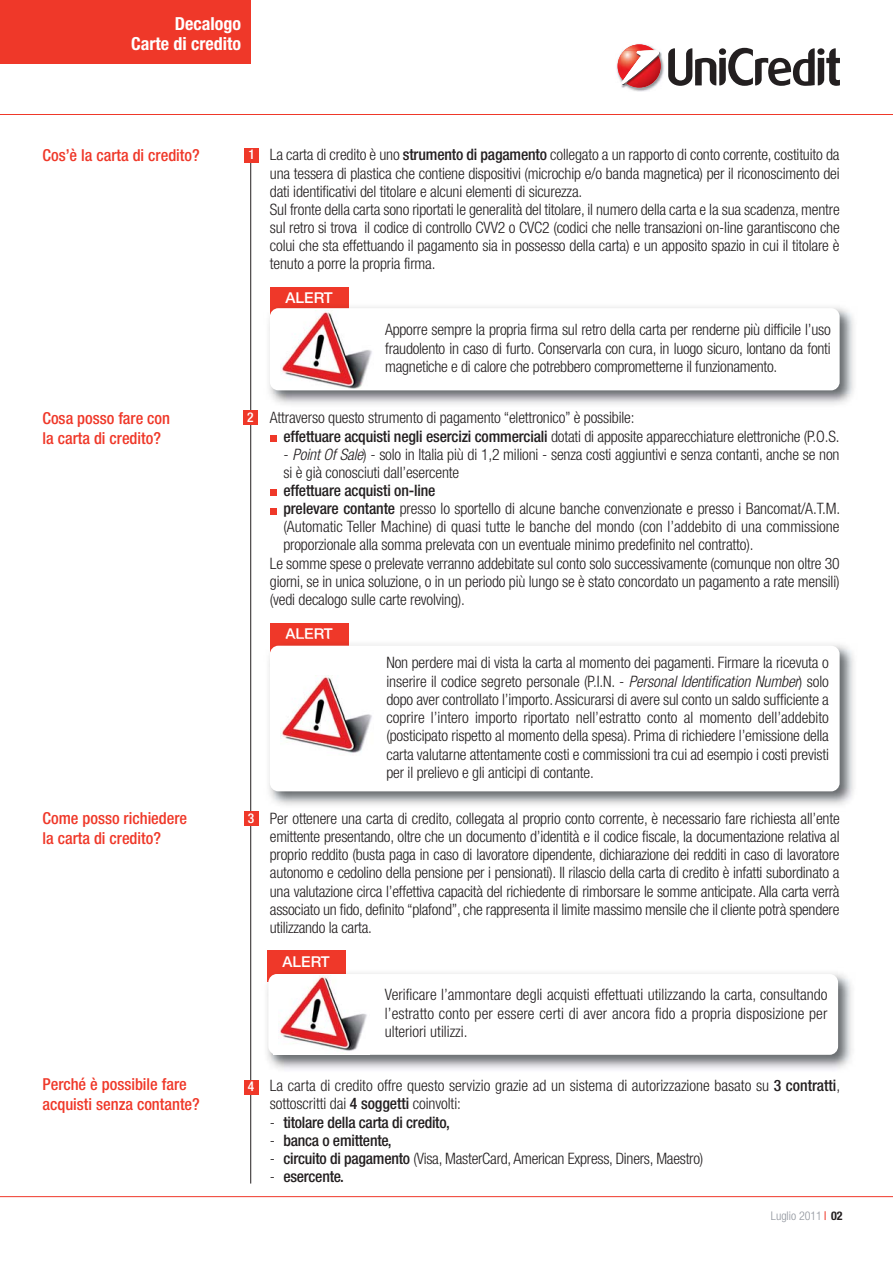
<style>
.page{position:relative;width:893px;height:1263px;background:#fff}
.page>*{position:absolute;margin:0;border:0;box-sizing:border-box;transform-origin:0 0}
.t1{font:700 condensed 18px/19.5px "Helvetica Neue";color:#fff;text-align:right}
.t2{font:500 condensed 16.5px/20.2px "Helvetica Neue";color:#ef3829}
.t3{font:300 condensed 15.75px/18.1px "Helvetica Neue";letter-spacing:-.01em;color:#231f20;text-align:justify}
.t4{font:500 condensed 15.75px "Helvetica Neue";letter-spacing:-.015em;color:#231f20}
.t5{font:500 15px "Helvetica Neue";color:#fff}
.t6{font:500 condensed 13.5px "Helvetica Neue";color:#fff}
.t7{font:300 condensed 12px "Helvetica Neue";color:#90959d}
.s1{font-weight:500}
.s2{font-style:italic}
.s3{font-weight:300}
.s4{font-weight:700;color:#231f20}
</style>
<div class="page">
<div style="left:267px;top:950px;width:79px;height:32px;background:#ef3829"></div>
<img style="left:267px;top:973px;width:586px;height:97px">
<img style="left:267px;top:973px;width:79px;height:9px">
<div style="left:268px;top:974px;width:570px;height:81px;background:#fff;border-radius:9px"></div>
<img style="left:280px;top:976px;width:87px;height:75px">
<div style="left:270px;top:623px;width:79px;height:30px;background:#ef3829"></div>
<div style="left:270px;top:287px;width:79px;height:32px;background:#ef3829"></div>
<img style="left:269px;top:307px;width:585px;height:98px">
<img style="left:270px;top:307px;width:79px;height:7px">
<div style="left:270px;top:308px;width:569px;height:82px;background:#fff;border-radius:8px"></div>
<img style="left:280px;top:311px;width:92px;height:78px">
<hr style="left:250px;top:158px;width:1px;height:1026px;background:#231f20">
<hr style="left:0;top:114px;width:893px;height:1px;background:#ef3829">
<hr style="left:0;top:1196px;width:893px;height:1px;background:#ef3829">
<div style="left:0;top:0;width:250px;height:64px;background:#ef3829"></div>
<img style="left:616px;top:58px;width:48px;height:34px">
<img style="left:661px;top:53px;width:1px;height:35px">
<img style="left:621px;top:52px;width:40px;height:36px">
<svg style="left:618px;top:44px;width:42px;height:42px"></svg>
<svg style="left:668px;top:48px;width:172px;height:38px"></svg>
<div style="left:244px;top:148px;width:14px;height:15px;background:#ef3829"></div>
<div style="left:243px;top:411px;width:15px;height:14px;background:#ef3829"></div>
<div style="left:244px;top:812px;width:14px;height:14px;background:#ef3829"></div>
<img style="left:269px;top:644px;width:585px;height:162px">
<img style="left:270px;top:644px;width:79px;height:8px">
<div style="left:270px;top:646px;width:569px;height:145px;background:#fff;border-radius:8px"></div>
<img style="left:280px;top:675px;width:92px;height:78px">
<svg style="left:270px;top:508px;width:6px;height:6px"></svg>
<svg style="left:270px;top:490px;width:6px;height:6px"></svg>
<div style="left:270px;top:435px;width:6px;height:7px;background:#ef3829"></div>
<div style="left:244px;top:1080px;width:14px;height:14px;background:#ef3829"></div>
<p class="t1" style="left:131px;top:16px;width:111px">Decalogo<br>Carte di credito</p>
<p class="t2" style="left:43px;top:147px;width:159px">Cos’è la carta di credito?</p>
<p class="t6" style="left:248px;top:150px;width:8px">1</p>
<p class="t3" style="left:270px;top:147px;width:571px;text-align:left">La carta di credito è uno <span class="s1">strumento di pagamento</span> collegato a un rapporto di conto corrente, costituito da una tessera di plastica che contiene dispositivi (microchip e/o banda magnetica) per il riconoscimento dei dati identificativi del titolare e alcuni elementi di sicurezza.<br>Sul fronte della carta sono riportati le generalità del titolare, il numero della carta e la sua scadenza, mentre sul retro si trova il codice di controllo CVV2 o CVC2 (codici che nelle transazioni on-line garantiscono che colui che sta effettuando il pagamento sia in possesso della carta) e un apposito spazio in cui il titolare è tenuto a porre la propria firma.</p>
<p class="t5" style="left:286px;top:292px;width:49px">ALERT</p>
<p class="t3" style="left:385px;top:322px;width:447px">Apporre sempre la propria firma sul retro della carta per renderne più difficile l’uso fraudolento in caso di furto. Conservarla con cura, in luogo sicuro, lontano da fonti magnetiche e di calore che potrebbero comprometterne il funzionamento.</p>
<p class="t2" style="left:43px;top:409px;width:129px">Cosa posso fare con la carta di credito?</p>
<p class="t6" style="left:247px;top:412px;width:8px">2</p>
<p class="t3" style="left:283px;top:410px;width:558px;text-indent:-13px">Attraverso questo strumento di pagamento “elettronico” è possibile:<br><span class="s1">effettuare acquisti negli esercizi commerciali</span> dotati di apposite apparecchiature elettroniche (P.O.S.</p>
<p class="t3" style="left:283px;top:446px;width:558px">- <span class="s2">Point Of Sale</span>) - solo in Italia più di 1,2 milioni - senza costi aggiuntivi e senza contanti, anche se non si è già conosciuti dall’esercente</p>
<p class="t4" style="left:283px;top:485px;width:154px">effettuare acquisti on-line</p>
<p class="t3" style="left:283px;top:501px;width:558px"><span class="s1">prelevare contante</span> presso lo sportello di alcune banche convenzionate e presso i Bancomat/A.T.M.</p>
<p class="t3" style="left:283px;top:519px;width:558px">(Automatic Teller Machine) di quasi tutte le banche del mondo (con l’addebito di una commissione</p>
<p class="t3" style="left:283px;top:537px;width:472px">proporzionale alla somma prelevata con un eventuale minimo predefinito nel contratto).</p>
<p class="t3" style="left:270px;top:555px;width:571px">Le somme spese o prelevate verranno addebitate sul conto solo successivamente (comunque non oltre 30</p>
<p class="t3" style="left:270px;top:573px;width:571px">giorni, se in unica soluzione, o in un periodo più lungo se è stato concordato un pagamento a rate mensili)</p>
<p class="t3" style="left:270px;top:592px;width:197px">(vedi decalogo sulle carte revolving).</p>
<p class="t5" style="left:286px;top:628px;width:49px">ALERT</p>
<p class="t3" style="left:386px;top:655px;width:444px">Non perdere mai di vista la carta al momento dei pagamenti. Firmare la ricevuta o inserire il codice segreto personale (P.I.N. - <span class="s2">Personal Identification Number</span>) solo dopo aver controllato l’importo. Assicurarsi di avere sul conto un saldo sufficiente a coprire l’intero importo riportato nell’estratto conto al momento dell’addebito (posticipato rispetto al momento della spesa). Prima di richiedere l’emissione della carta valutarne attentamente costi e commissioni tra cui ad esempio i costi previsti per il prelievo e gli anticipi di contante.</p>
<p class="t2" style="left:43px;top:809px;width:146px">Come posso richiedere la carta di credito?</p>
<p class="t6" style="left:248px;top:814px;width:8px">3</p>
<p class="t3" style="left:270px;top:811px;width:571px">Per ottenere una carta di credito, collegata al proprio conto corrente, è necessario fare richiesta all’ente emittente presentando, oltre che un documento d’identità e il codice fiscale, la documentazione relativa al proprio reddito (busta paga in caso di lavoratore dipendente, dichiarazione dei redditi in caso di lavoratore autonomo e cedolino della pensione per i pensionati). Il rilascio della carta di credito è infatti subordinato a una valutazione circa l’effettiva capacità del richiedente di rimborsare le somme anticipate. Alla carta verrà associato un fido, definito “plafond”, che rappresenta il limite massimo mensile che il cliente potrà spendere utilizzando la carta.</p>
<p class="t5" style="left:283px;top:957px;width:49px">ALERT</p>
<p class="t3" style="left:385px;top:987px;width:444px">Verificare l’ammontare degli acquisti effettuati utilizzando la carta, consultando l’estratto conto per essere certi di aver ancora fido a propria disposizione per ulteriori utilizzi.</p>
<p class="t2" style="left:43px;top:1076px;width:159px">Perché è possibile fare acquisti senza contante?</p>
<p class="t6" style="left:248px;top:1082px;width:8px">4</p>
<p class="t3" style="left:270px;top:1078px;width:572px">La carta di credito offre questo servizio grazie ad un sistema di autorizzazione basato su <span class="s1">3 contratti</span>, sottoscritti dai <span class="s1">4 soggetti</span> coinvolti:</p>
<p class="t4" style="left:270px;top:1116px;width:182px"><span class="s3">-</span> titolare della carta di credito,</p>
<p class="t4" style="left:270px;top:1134px;width:123px"><span class="s3">-</span> banca o emittente,</p>
<p class="t3" style="left:270px;top:1151px;width:435px">- <span class="s1">circuito di pagamento</span> (Visa, MasterCard, American Express, Diners, Maestro)</p>
<p class="t4" style="left:270px;top:1171px;width:76px"><span class="s3">-</span> esercente.</p>
<p class="t7" style="left:771px;top:1211px;width:73px">Luglio 2011 <span class="s4">02</span></p>
</div>
